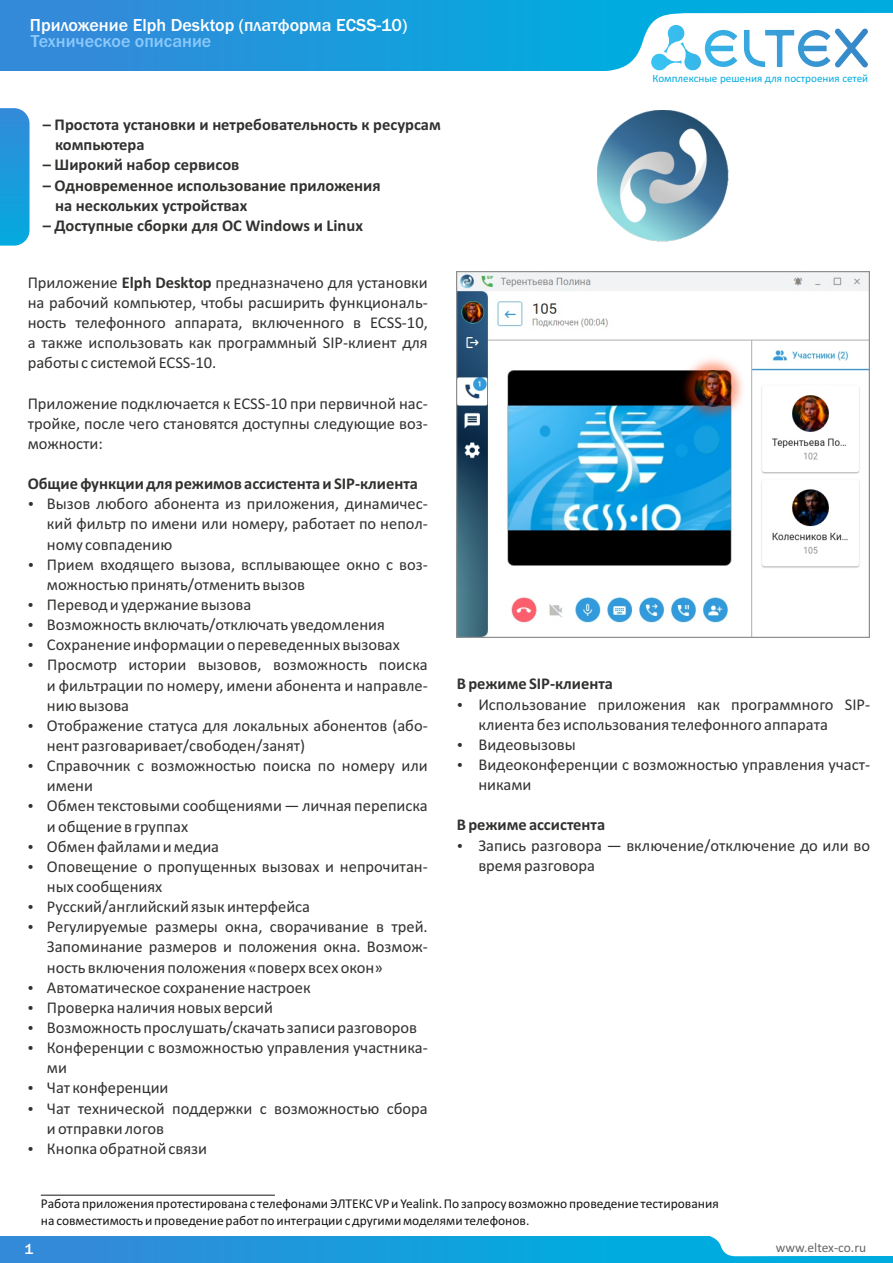
<style>
.page{position:relative;width:893px;height:1263px;background:#fff}
.page>*{position:absolute;margin:0;border:0;box-sizing:border-box;transform-origin:0 0}
.t1{font:500 18px "Franklin Gothic";color:#fff}
.t2{font:500 18px "Franklin Gothic";color:#8ac9fc}
.t3{font:16.5px/20.1px "Calibri";color:#313130}
.t4{font:700 16.5px/20.1px "Calibri";color:#313130}
.t5{font:500 15px "Franklin Gothic";color:#fff}
.t6{font:13.5px/16.5px "Calibri";color:#151616}
.t7{font:13.5px "Calibri";color:#666}
.t8{font:11.1px "Calibri";color:#00acdf}
.s1{font-weight:700}
</style>
<div class="page">
<svg style="left:0;top:108px;width:30px;height:138px"></svg>
<div style="left:0;top:0;width:893px;height:71px;background:linear-gradient(to right,#3489d9,#00b4e0)"></div>
<svg style="left:589px;top:13px;width:304px;height:58px"></svg>
<div style="left:0;top:1236px;width:893px;height:27px;background:linear-gradient(to right,#3389d9,#00b5e1)"></div>
<svg style="left:703px;top:1236px;width:190px;height:20px"></svg>
<hr style="left:41px;top:1195px;width:234px;height:1px;background:#151616">
<img style="left:598px;top:111px;width:131px;height:131px">
<img style="left:457px;top:271px;width:412px;height:366px">
<p class="t1" style="left:30px;top:19px;width:379px">Приложение Elph Desktop (платформа ECSS-10)</p>
<p class="t2" style="left:31px;top:35px;width:182px">Техническое описание</p>
<p class="t4" style="left:55px;top:116px;width:387px;text-indent:-12px">– Простота установки и нетребовательность к ресурсам компьютера</p>
<p class="t4" style="left:43px;top:156px;width:198px">– Широкий набор сервисов</p>
<p class="t4" style="left:55px;top:176px;width:327px;text-indent:-12px">– Одновременное использование приложения на нескольких устройствах</p>
<p class="t4" style="left:43px;top:217px;width:322px">– Доступные сборки для ОС Windows и Linux</p>
<p class="t3" style="left:28px;top:274px;width:402px;text-align:justify">Приложение <span class="s1">Elph Desktop</span> предназначено для установки на рабочий компьютер, чтобы расширить функциональ&shy;ность телефонного аппарата, включенного в ECSS-10, а также использовать как программный SIP-клиент для работы с системой ECSS-10.</p>
<p class="t3" style="left:28px;top:394px;width:402px;text-align:justify">Приложение подключается к ECSS-10 при первичной нас&shy;тройке, после чего становятся доступны следующие воз&shy;можности:</p>
<p class="t4" style="left:28px;top:475px;width:392px">Общие функции для режимов ассистента и SIP-клиента</p>
<p class="t3" style="left:47px;top:495px;width:382px">Вызов любого абонента из приложения, динамичес&shy;кий фильтр по имени или номеру, работает по непол&shy;ному совпадению<br>Прием входящего вызова, всплывающее окно с воз&shy;можностью принять/отменить вызов<br>Перевод и удержание вызова<br>Возможность включать/отключать уведомления Сохранение информации о переведенных вызовах Просмотр истории вызовов, возможность поиска и фильтрации по номеру, имени абонента и направле&shy;нию вызова<br>Отображение статуса для локальных абонентов (або&shy;нент разговаривает/свободен/занят)<br>Справочник с возможностью поиска по номеру или имени<br>Обмен текстовыми сообщениями — личная переписка и общение в группах<br>Обмен файлами и медиа<br>Оповещение о пропущенных вызовах и непрочитан&shy;ных сообщениях<br>Русский/английский язык интерфейса<br>Регулируемые размеры окна, сворачивание в трей.<br>Запоминание размеров и положения окна. Возмож&shy;ность включения положения «поверх всех окон» Автоматическое сохранение настроек<br>Проверка наличия новых версий<br>Возможность прослушать/скачать записи разговоров Конференции с возможностью управления участника&shy;ми<br>Чат конференции<br>Чат технической поддержки с возможностью сбора и отправки логов<br>Кнопка обратной связи</p>
<p class="t8" style="left:652px;top:73px;width:217px">Комплексные решения для построения сетей</p>
<p class="t4" style="left:457px;top:675px;width:158px">В режиме SIP-клиента</p>
<p class="t3" style="left:478px;top:695px;width:393px">Использование приложения как программного SIP&shy;клиента без использования телефонного аппарата Видеовызовы<br>Видеоконференции с возможностью управления участ&shy;никами</p>
<p class="t4" style="left:457px;top:816px;width:150px">В режиме ассистента</p>
<p class="t3" style="left:478px;top:836px;width:393px">Запись разговора — включение/отключение до или во время разговора</p>
<p class="t6" style="left:41px;top:1197px;width:679px">Работа приложения протестирована с телефонамиЭЛТЕКС VP и Yealink. По запросу возможно проведение тестирования на совместимость и проведение работ по интеграции с другими моделями телефонов.</p>
<p class="t5" style="left:25px;top:1243px;width:10px">1</p>
<p class="t7" style="left:776px;top:1241px;width:92px">www.eltex-co.ru</p>
</div>
